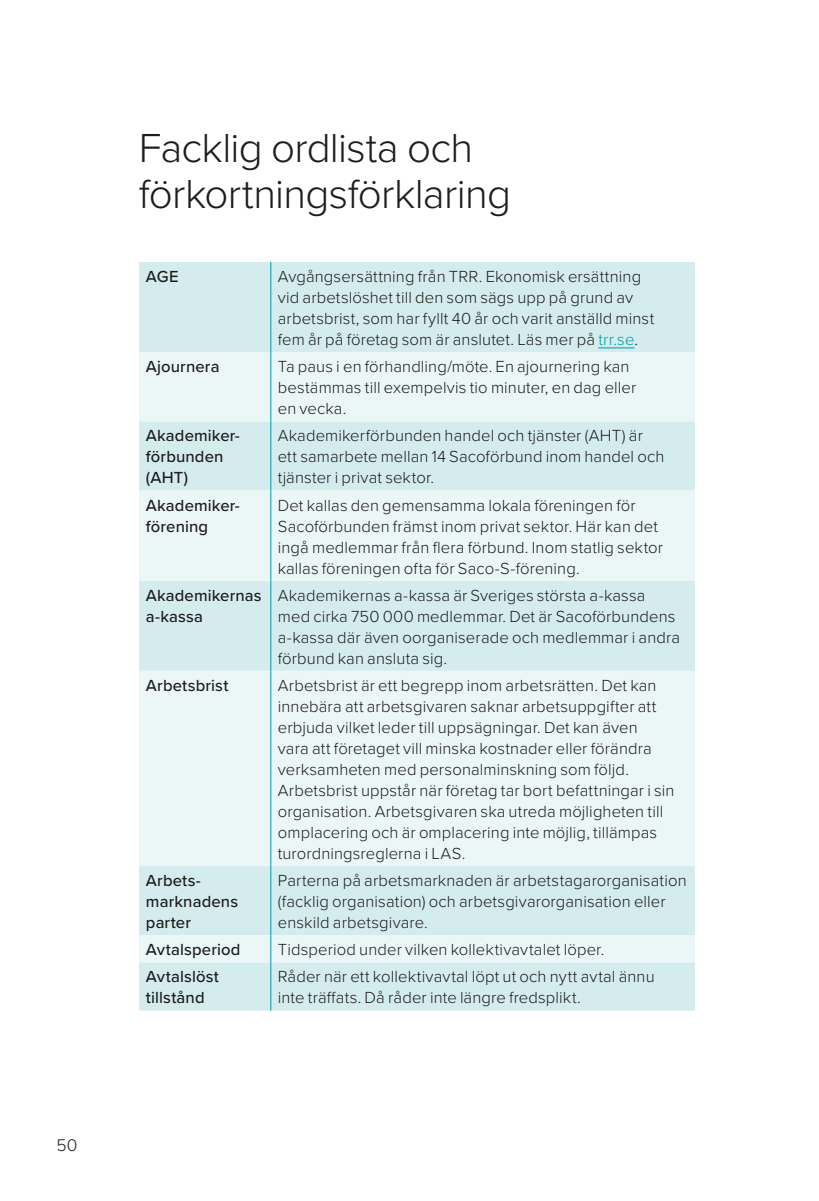
<style>
.page{position:relative;width:819px;height:1201px;background:#fff}
.page>*{position:absolute;margin:0;border:0;box-sizing:border-box;transform-origin:0 0}
.t1{font:300 42px/45.5px "Proxima Nova";letter-spacing:-.015em;color:#1d1d1b}
.t2{font:300 17.5px "Proxima Nova";color:#1d1d1b}
.t3{font:300 16.62px/21px "Proxima Nova";letter-spacing:.005em;color:#1d1d1b}
.t4{font:500 16.62px/21px "Proxima Nova";letter-spacing:.01em;color:#1d1d1b}
.s1{color:#009ba4}
</style>
<div class="page">
<div style="left:139px;top:262px;width:555px;height:748px;background:#d5ecef"></div>
<svg style="left:139px;top:352px;width:555px;height:610px;background:#e2f2f4"></svg>
<hr style="left:270px;top:262px;width:1px;height:90px;background:#009ba4">
<hr style="left:270px;top:352px;width:1px;height:69px;background:#009ba4">
<hr style="left:270px;top:421px;width:1px;height:69px;background:#009ba4">
<hr style="left:270px;top:490px;width:1px;height:90px;background:#009ba4">
<hr style="left:270px;top:580px;width:1px;height:91px;background:#009ba4">
<hr style="left:270px;top:671px;width:1px;height:195px;background:#009ba4">
<hr style="left:270px;top:866px;width:1px;height:69px;background:#009ba4">
<svg style="left:270px;top:935px;width:1px;height:27px"></svg>
<hr style="left:270px;top:962px;width:1px;height:48px;background:#009ba4">
<hr style="left:598px;top:347px;width:36px;height:1px;background:#009ba4">
<p class="t2" style="left:57px;top:1131px;width:22px">50</p>
<h1 class="t1" style="left:139px;top:123px;width:373px">Facklig ordlista och förkortningsförklaring</h1>
<p class="t4" style="left:146px;top:265px;width:34px">AGE</p>
<p class="t3" style="left:278px;top:265px;width:378px">Avgångsersättning från TRR. Ekonomisk ersättning vid arbetslöshet till den som sägs upp på grund av arbetsbrist, som har fyllt 40 år och varit anställd minst fem år på företag som är anslutet. Läs mer på <span class="s1">trr.se</span>.</p>
<p class="t4" style="left:146px;top:356px;width:75px">Ajournera</p>
<p class="t3" style="left:278px;top:355px;width:360px">Ta paus i en förhandling/möte. En ajournering kan bestämmas till exempelvis tio minuter, en dag eller en vecka.</p>
<p class="t4" style="left:146px;top:425px;width:95px">Akademiker&shy;förbunden (AHT)</p>
<p class="t3" style="left:278px;top:424px;width:388px">Akademikerförbunden handel och tjänster (AHT) är ett samarbete mellan 14 Sacoförbund inom handel och tjänster i privat sektor.</p>
<p class="t4" style="left:146px;top:494px;width:95px">Akademiker&shy;förening</p>
<p class="t3" style="left:278px;top:493px;width:387px">Det kallas den gemensamma lokala föreningen för Sacoförbunden främst inom privat sektor. Här kan det ingå medlemmar från flera förbund. Inom statlig sektor kallas föreningen ofta för Saco-S-förening.</p>
<p class="t4" style="left:146px;top:584px;width:117px">Akademikernas a-kassa</p>
<p class="t3" style="left:278px;top:584px;width:404px">Akademikernas a-kassa är Sveriges största a-kassa med cirka 750 000 medlemmar. Det är Sacoförbundens a-kassa där även oorganiserade och medlemmar i andra förbund kan ansluta sig.</p>
<p class="t4" style="left:146px;top:674px;width:84px">Arbetsbrist</p>
<p class="t3" style="left:278px;top:674px;width:398px">Arbetsbrist är ett begrepp inom arbetsrätten. Det kan innebära att arbetsgivaren saknar arbetsuppgifter att erbjuda vilket leder till uppsägningar. Det kan även<br>vara att företaget vill minska kostnader eller förändra verksamheten med personalminskning som följd.<br>Arbetsbrist uppstår när företag tar bort befattningar i sin organisation. Arbetsgivaren ska utreda möjligheten till omplacering och är omplacering inte möjlig, tillämpas turordningsreglerna i LAS.</p>
<p class="t4" style="left:146px;top:869px;width:94px">Arbets&shy;marknadens parter</p>
<p class="t3" style="left:278px;top:869px;width:410px">Parterna på arbetsmarknaden är arbetstagarorganisation (facklig organisation) och arbetsgivarorganisation eller enskild arbetsgivare.</p>
<p class="t4" style="left:146px;top:938px;width:96px">Avtalsperiod</p>
<p class="t3" style="left:278px;top:938px;width:328px">Tidsperiod under vilken kollektivavtalet löper.</p>
<p class="t4" style="left:146px;top:965px;width:74px">Avtalslöst tillstånd</p>
<p class="t3" style="left:278px;top:965px;width:378px">Råder när ett kollektivavtal löpt ut och nytt avtal ännu inte träffats. Då råder inte längre fredsplikt.</p>
</div>
